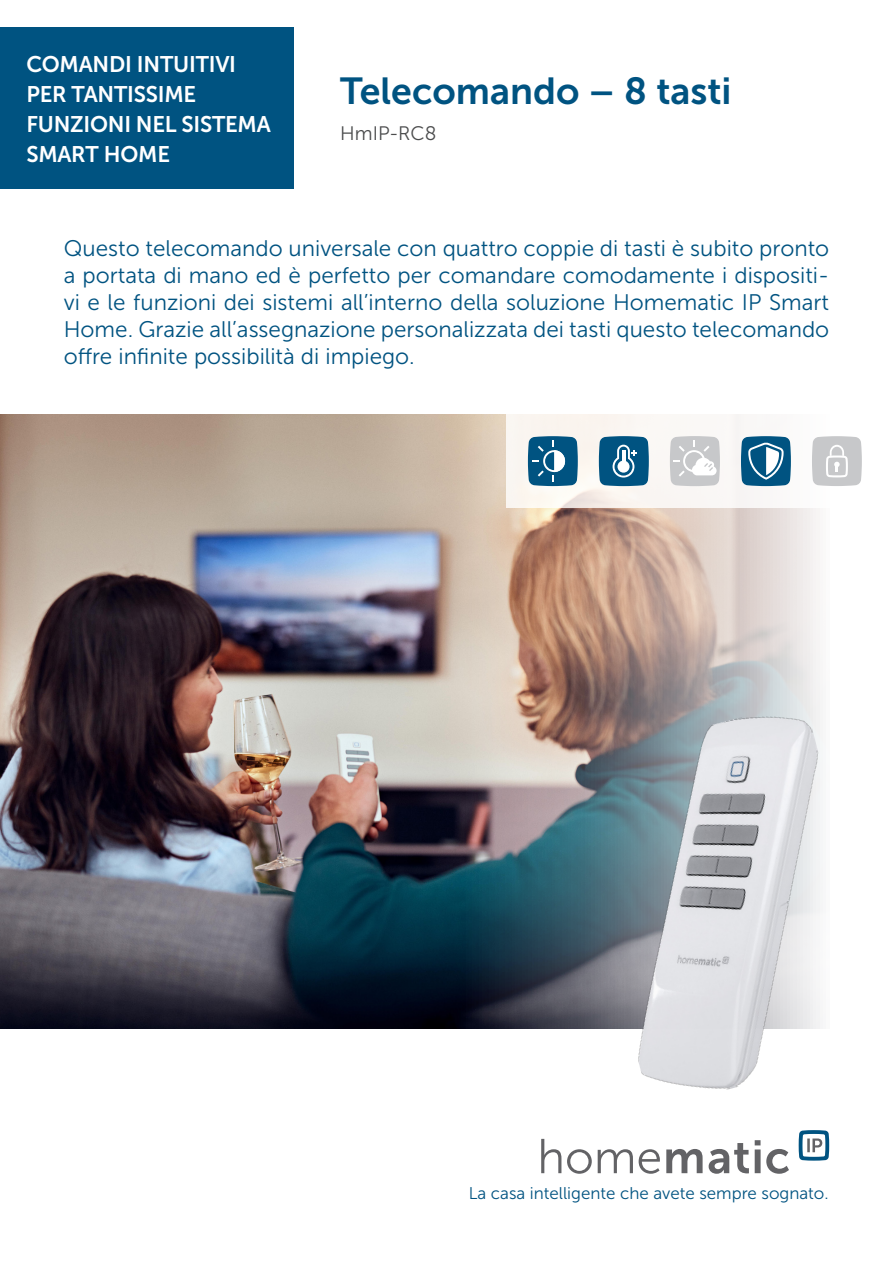
<style>
.page{position:relative;width:893px;height:1263px;background:#fff}
.page>*{position:absolute;margin:0;border:0;box-sizing:border-box;transform-origin:0 0}
.Headline{font:37.5px "Museo Sans 700";color:#005381}
.Fließtext_Deckblatt{font:22.5px/27px "Museo Sans 300";color:#005381;text-align:justify}
.Kastentext{font:22.5px/30px "Museo Sans 700";letter-spacing:-.01em;color:#fff}
.Subheadline{font:19.5px "Museo Sans 300";color:#4b4c4d}
.t1{font:16.95px "Museo Sans 300";color:#005381}
</style>
<div class="page">
<img style="left:0;top:414px;width:820px;height:614px">
<div style="left:506px;top:402px;width:387px;height:105px;background:#fbf8f6"></div>
<div style="left:0;top:27px;width:294px;height:162px;background:#005381"></div>
<svg style="left:541px;top:1139px;width:248px;height:35px"></svg>
<svg style="left:799px;top:1130px;width:30px;height:31px"></svg>
<svg style="left:528px;top:436px;width:50px;height:50px;background:#2d7196"></svg>
<svg style="left:599px;top:436px;width:50px;height:50px;background:#2e7197"></svg>
<svg style="left:741px;top:436px;width:50px;height:50px"></svg>
<svg style="left:670px;top:436px;width:50px;height:50px"></svg>
<svg style="left:812px;top:436px;width:50px;height:50px;background:#cecfd1"></svg>
<img style="left:561px;top:701px;width:259px;height:389px">
<p class="Kastentext" style="left:26px;top:49px;width:246px">COMANDI INTUITIVI<br>PER TANTISSIME<br>FUNZIONI NEL SISTEMA<br>SMART HOME</p>
<p class="Headline" style="left:340px;top:70px;width:393px">Telecomando – 8 tasti</p>
<p class="Subheadline" style="left:340px;top:123px;width:98px">HmIP-RC8</p>
<p class="Fließtext_Deckblatt" style="left:64px;top:235px;width:767px">Questo telecomando universale con quattro coppie di tasti è subito pronto a portata di mano ed è perfetto per comandare comodamente i dispositi&shy;vi e le funzioni dei sistemi all’interno della soluzione Homematic IP Smart Home. Grazie all’assegnazione personalizzata dei tasti questo telecomando offre infinite possibilità di impiego.</p>
<p class="t1" style="left:469px;top:1184px;width:361px">La casa intelligente che avete sempre sognato.</p>
</div>
